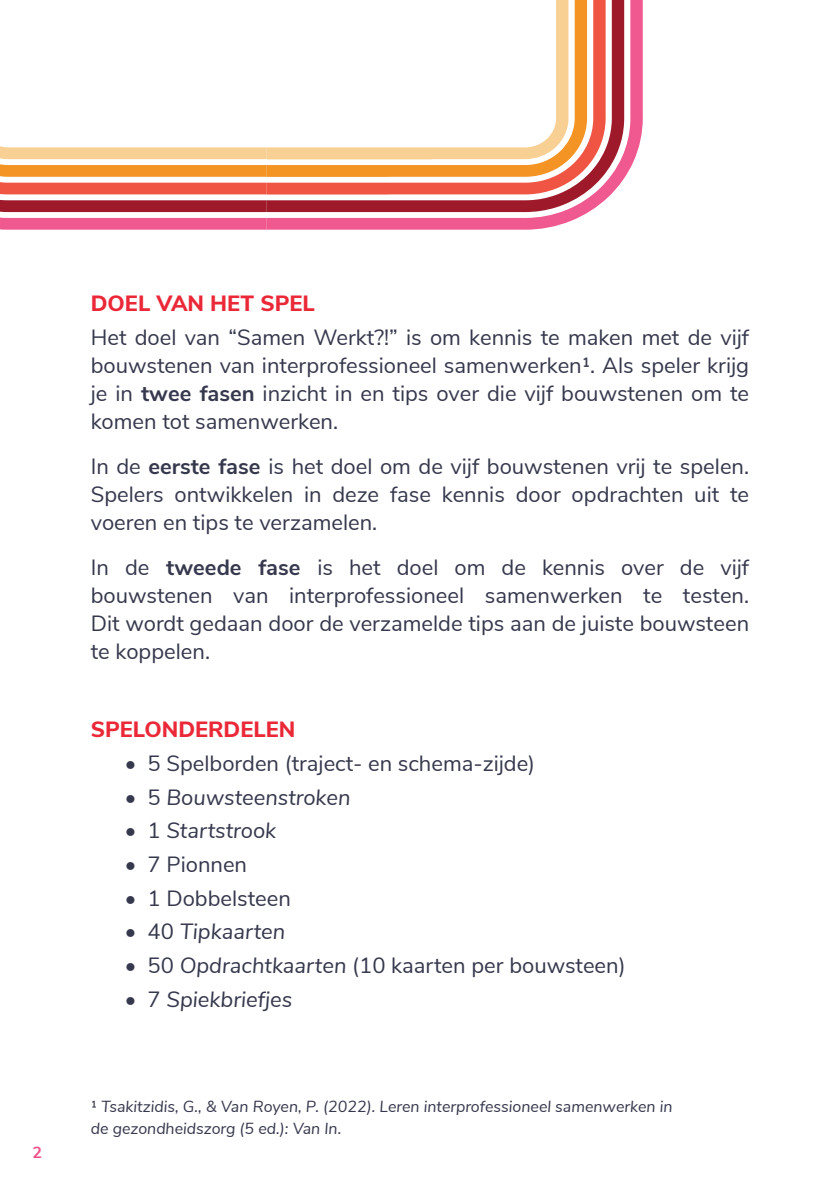
<style>
.page{position:relative;width:840px;height:1191px;background:#fff}
.page>*{position:absolute;margin:0;border:0;box-sizing:border-box;transform-origin:0 0}
.t1{font:22px/28px "Nunito Sans";color:#36384d;text-align:justify}
.t2{font:italic 22px "Nunito Sans";color:#36384d}
.t3{font:800 22px "Nunito Sans";color:#eb2837}
.t4{font:italic 16px/22px "Nunito Sans";color:#36384d}
.t5{font:700 16px "Nunito Sans";color:#f05089}
.s1{font-weight:700}
.s2{font-style:normal}
.s3{font-style:italic}
</style>
<div class="page">
<svg style="left:266px;top:0;width:376px;height:230px"></svg>
<svg style="left:0;top:146px;width:266px;height:84px"></svg>
<p class="t5" style="left:33px;top:1141px;width:11px">2</p>
<p class="t3" style="left:91px;top:288px;width:225px">DOEL VAN HET SPEL</p>
<p class="t1" style="left:91px;top:322px;width:659px">Het doel van “Samen Werkt?!” is om kennis te maken met de vijf bouwstenen van interprofessioneel samenwerken1. Als speler krijg je in <span class="s1">twee fasen</span> inzicht in en tips over die vijf bouwstenen om te komen tot samenwerken.</p>
<p class="t1" style="left:91px;top:451px;width:659px">In de <span class="s1">eerste fase</span> is het doel om de vijf bouwstenen vrij te spelen.<br>Spelers ontwikkelen in deze fase kennis door opdrachten uit te voeren en tips te verzamelen.</p>
<p class="t1" style="left:91px;top:552px;width:659px">In de <span class="s1">tweede fase</span> is het doel om de kennis over de vijf bouwstenen van interprofessioneel samenwerken te testen.<br>Dit wordt gedaan door de verzamelde tips aan de juiste bouwsteen te koppelen.</p>
<p class="t3" style="left:91px;top:713px;width:206px">SPELONDERDELEN</p>
<p class="t1" style="left:125px;top:748px;width:411px">• 5 Spelborden (traject- en schema-zijde)</p>
<p class="t2" style="left:125px;top:781px;width:227px"><span class="s2">• 5</span> Bouwsteenstroken</p>
<p class="t2" style="left:125px;top:814px;width:153px"><span class="s2">• 1</span> Startstrook</p>
<p class="t1" style="left:125px;top:849px;width:124px">• 7 Pionnen</p>
<p class="t1" style="left:125px;top:882px;width:167px">• 1 Dobbelsteen</p>
<p class="t2" style="left:125px;top:915px;width:162px"><span class="s2">• 40</span> Tipkaarten</p>
<p class="t1" style="left:125px;top:950px;width:502px">• 50 <span class="s3">Opdrachtkaarten</span> (10 kaarten per bouwsteen)</p>
<p class="t2" style="left:125px;top:983px;width:169px"><span class="s2">• 7</span> Spiekbriefjes</p>
<p class="t4" style="left:91px;top:1094px;width:583px"><span class="s2">1</span> Tsakitzidis, G., &amp; Van Royen, P. (2022). Leren interprofessioneel samenwerken in de gezondheidszorg (5 ed.): Van In.</p>
</div>
